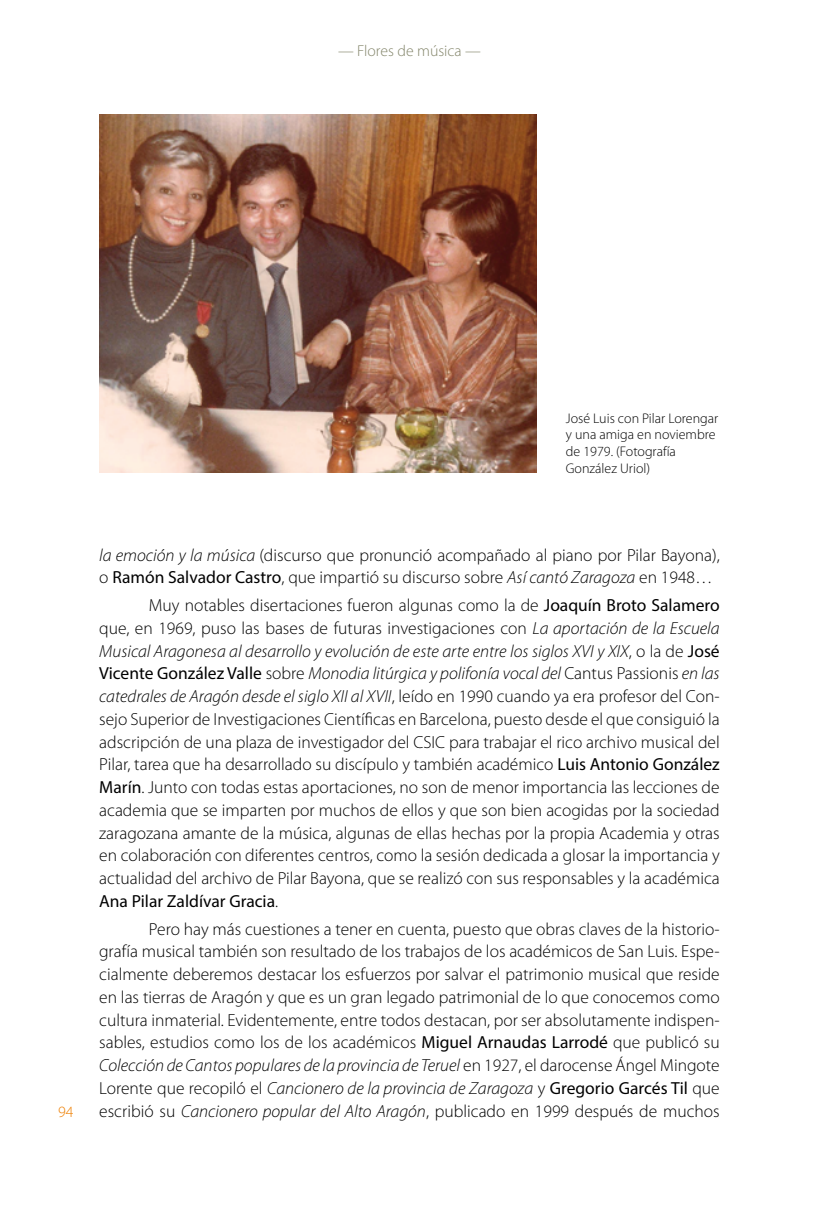
<style>
.page{position:relative;width:819px;height:1216px;background:#fff}
.page>*{position:absolute;margin:0;border:0;box-sizing:border-box;transform-origin:0 0}
.TEXTO{font:300 17.5px/22.8px "Myriad Pro";color:#000;text-align:justify}
.t1{font:300 15.75px "Myriad Pro";color:#84866b}
.t2{font:300 15.75px "Myriad Pro";color:#ee7f00}
.NOTAS{font:300 14px/16.8px "Myriad Pro";color:#000}
.s1{font-style:italic}
.s2{font-weight:400}
</style>
<div class="page">
<img style="left:99px;top:114px;width:437px;height:359px">
<p class="t1" style="left:338px;top:42px;width:144px">— Flores de música —</p>
<p class="NOTAS" style="left:566px;top:409px;width:154px">José Luis con Pilar Lorengar y una amiga en noviembre de 1979. (Fotografía<br>González Uriol)</p>
<p class="t2" style="left:58px;top:1102px;width:17px">94</p>
<p class="TEXTO" style="left:99px;top:543px;width:622px"><span class="s1">la emoción y la música</span> (discurso que pronunció acompañado al piano por Pilar Bayona), o <span class="s2">Ramón Salvador Castro</span>, que impartió su discurso sobre <span class="s1">Así cantó Zaragoza</span> en 1948…</p>
<p class="TEXTO" style="left:99px;top:594px;width:622px;text-indent:50px">Muy notables disertaciones fueron algunas como la de <span class="s2">Joaquín Broto Salamero </span>que, en 1969, puso las bases de futuras investigaciones con <span class="s1">La aportación de la Escuela Musical Aragonesa al desarrollo y evolución de este arte entre los siglos XVI y XIX</span>, o la de <span class="s2">José Vicente González Valle</span> sobre <span class="s1">Monodia litúrgica y polifonía vocal del</span> Cantus Passionis <span class="s1">en las catedrales de Aragón desde el siglo XII al XVII</span>, leído en 1990 cuando ya era profesor del Con&shy;sejo Superior de Investigaciones Científicas en Barcelona, puesto desde el que consiguió la adscripción de una plaza de investigador del CSIC para trabajar el rico archivo musical del Pilar, tarea que ha desarrollado su discípulo y también académico <span class="s2">Luis Antonio González Marín</span>. Junto con todas estas aportaciones, no son de menor importancia las lecciones de academia que se imparten por muchos de ellos y que son bien acogidas por la sociedad zaragozana amante de la música, algunas de ellas hechas por la propia Academia y otras en colaboración con diferentes centros, como la sesión dedicada a glosar la importancia y actualidad del archivo de Pilar Bayona, que se realizó con sus responsables y la académica <span class="s2">Ana Pilar Zaldívar Gracia</span>.</p>
<p class="TEXTO" style="left:99px;top:917px;width:622px;text-indent:50px">Pero hay más cuestiones a tener en cuenta, puesto que obras claves de la historio&shy;grafía musical también son resultado de los trabajos de los académicos de San Luis. Espe&shy;cialmente deberemos destacar los esfuerzos por salvar el patrimonio musical que reside en las tierras de Aragón y que es un gran legado patrimonial de lo que conocemos como cultura inmaterial. Evidentemente, entre todos destacan, por ser absolutamente indispen&shy;sables, estudios como los de los académicos <span class="s2">Miguel Arnaudas Larrodé</span> que publicó su <span class="s1">Colección de Cantos populares de la provincia de Teruel</span> en 1927, el darocense Ángel Mingote Lorente que recopiló el <span class="s1">Cancionero de la provincia de Zaragoza</span> y <span class="s2">Gregorio Garcés Til</span> que escribió su <span class="s1">Cancionero popular del Alto Aragón</span>, publicado en 1999 después de muchos</p>
</div>
